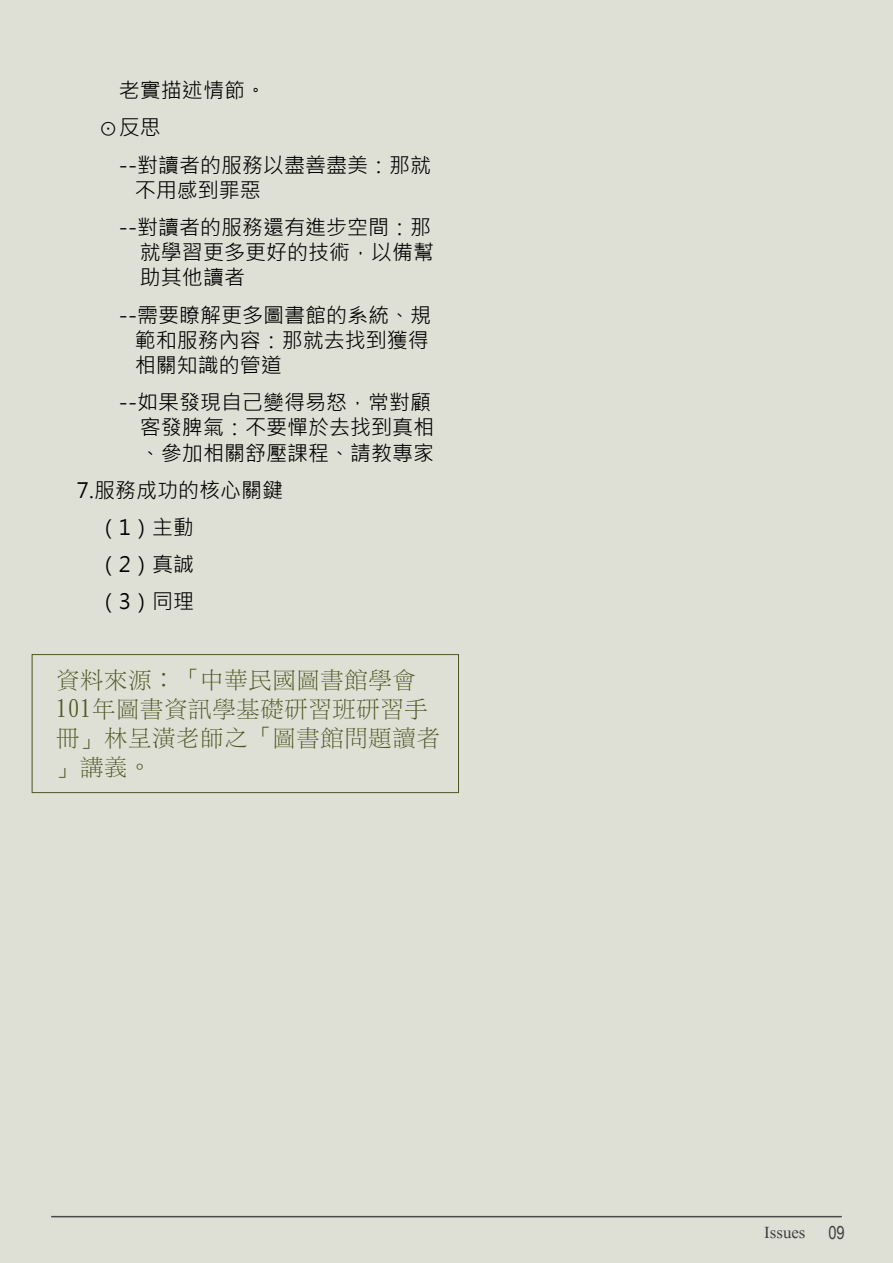
<style>
.page{position:relative;width:893px;height:1263px;background:#dee0d5}
.page>*{position:absolute;margin:0;border:0;box-sizing:border-box;transform-origin:0 0}
.t1{font:24px/28.8px "DF Li Song Lt WIN BF";color:#4f5622}
.t2{font:21px/25.2px "Microsoft Jheng Hei";color:#000}
.t3{font:21px "Aparajita";color:#3f3f3f}
.s1{font-family:"Arial Narrow";font-size:18px}
</style>
<div class="page">
<hr style="left:51px;top:1216px;width:791px;height:1px;background:#494949">
<div style="left:32px;top:654px;width:427px;height:139px;border:1px solid #4f5622"></div>
<p class="t2" style="left:98px;top:72px;width:169px;line-height:37.2px;text-indent:21px">老實描述情節。⊙反思</p>
<p class="t2" style="left:135px;top:152px;width:298px;text-indent:-16px">--對讀者的服務以盡善盡美：那就不用感到罪惡</p>
<p class="t2" style="left:140px;top:215px;width:295px;text-indent:-21px">--對讀者的服務還有進步空間：那就學習更多更好的技術，以備幫助其他讀者</p>
<p class="t2" style="left:135px;top:302px;width:298px;text-align:justify;text-indent:-16px">--需要瞭解更多圖書館的系統、規範和服務內容：那就去找到獲得相關知識的管道</p>
<p class="t2" style="left:140px;top:390px;width:295px;text-indent:-21px">--如果發現自己變得易怒，常對顧客發脾氣：不要憚於去找到真相、參加相關舒壓課程、請教專家</p>
<p class="t2" style="left:98px;top:471px;width:187px;line-height:37.2px;text-indent:-21px">7.服務成功的核心關鍵（1）主動<br>（2）真誠<br>（3）同理</p>
<p class="t1" style="left:56px;top:666px;width:385px">資料來源：「中華民國圖書館學會<br>101年圖書資訊學基礎研習班研習手冊」林呈潢老師之「圖書館問題讀者」講義。</p>
<p class="t3" style="left:764px;top:1222px;width:82px">Issues <span class="s1">09</span></p>
</div>
